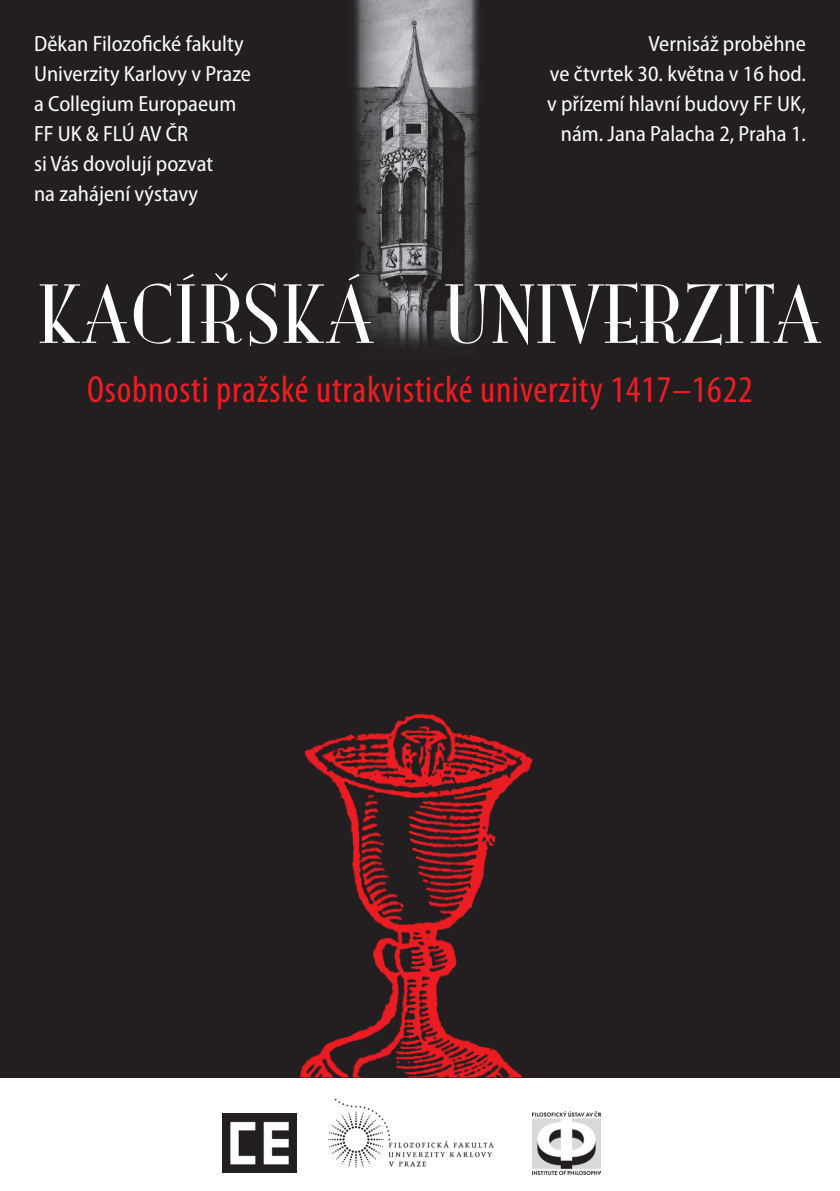
<style>
.page{position:relative;width:840px;height:1191px;background:#fff}
.page>*{position:absolute;margin:0;border:0;box-sizing:border-box;transform-origin:0 0}
.Nadpis_1{font:74px "Mona Lisa Solid ITCTT";color:#fff}
.Normální{font:condensed 38px "Myriad Pro";letter-spacing:.02em;color:#ee1d23}
.Normální-2{font:semi-condensed 22px/30px "Myriad Pro";color:#fff}
</style>
<div class="page">
<div style="left:0;top:0;width:839px;height:1077px;background:#231f20"></div>
<img style="left:299px;top:713px;width:234px;height:364px">
<img style="left:328px;top:1098px;width:166px;height:70px">
<img style="left:532px;top:1111px;width:68px;height:63px">
<img style="left:222px;top:1113px;width:74px;height:59px">
<img style="left:354px;top:0;width:125px;height:346px">
<p class="Normální-2" style="left:34px;top:28px;width:218px">Děkan Filozofické fakulty<br>Univerzity Karlovy v Praze</p>
<p class="Normální-2" style="left:34px;top:88px;width:204px">a Collegium Europaeum<br>FF UK &amp; FLÚ AV ČR</p>
<p class="Normální-2" style="left:34px;top:148px;width:181px">si Vás dovolují pozvat na zahájení výstavy</p>
<p class="Normální-2" style="left:648px;top:28px;width:159px">Vernisáž proběhne</p>
<p class="Normální-2" style="left:549px;top:58px;width:257px">ve čtvrtek 30. května v 16 hod.</p>
<p class="Normální-2" style="left:547px;top:88px;width:260px">v přízemí hlavní budovy FF UK,</p>
<p class="Normální-2" style="left:560px;top:118px;width:246px">nám. Jana Palacha 2, Praha 1.</p>
<p class="Nadpis_1" style="left:38px;top:258px;width:784px">KACÍŘSKÁ UNIVERZITA</p>
<p class="Normální" style="left:87px;top:366px;width:666px">Osobnosti pražské utrakvistické univerzity 1417–1622</p>
</div>
